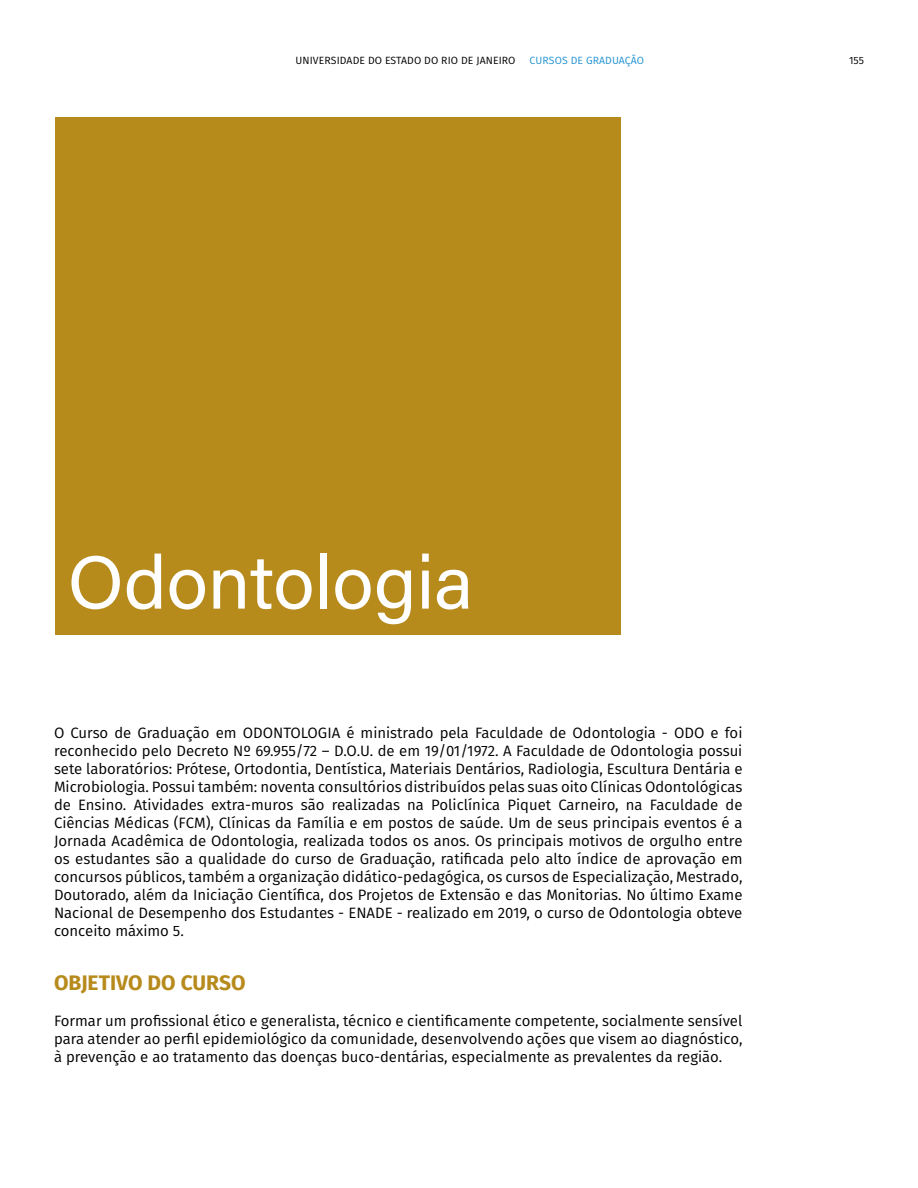
<style>
.page{position:relative;width:918px;height:1188px;background:#fff}
.page>*{position:absolute;margin:0;border:0;box-sizing:border-box;transform-origin:0 0}
.t1{font:75px "Acumin Pro";color:#fff}
.t2{font:700 21px "Fira Sans";color:#b78a1c}
.t3{font:15px/18px "Fira Sans";color:#000;text-align:justify}
.t4{font:10.5px "Fira Sans";letter-spacing:.01em;color:#000}
.t5{font:10.5px "Fira Sans";letter-spacing:.01em;color:#2293d1}
</style>
<div class="page">
<div style="left:56px;top:117px;width:565px;height:517px;background:#b78a1c"></div>
<p class="t4" style="left:296px;top:52px;width:221px">UNIVERSIDADE DO ESTADO DO RIO DE JANEIRO</p>
<p class="t5" style="left:530px;top:52px;width:116px">CURSOS DE GRADUAÇÃO</p>
<p class="t4" style="left:849px;top:52px;width:16px">155</p>
<h1 class="t1" style="left:68px;top:530px;width:408px">Odontologia</h1>
<p class="t3" style="left:54px;top:723px;width:690px">O Curso de Graduação em ODONTOLOGIA é ministrado pela Faculdade de Odontologia - ODO e foi reconhecido pelo Decreto Nº 69.955/72 – D.O.U. de em 19/01/1972. A Faculdade de Odontologia possui sete laboratórios: Prótese, Ortodontia, Dentística, Materiais Dentários, Radiologia, Escultura Dentária e Microbiologia. Possui também: noventa consultórios distribuídos pelas suas oito Clínicas Odontológicas de Ensino. Atividades extra-muros são realizadas na Policlínica Piquet Carneiro, na Faculdade de Ciências Médicas (FCM), Clínicas da Família e em postos de saúde. Um de seus principais eventos é a Jornada Acadêmica de Odontologia, realizada todos os anos. Os principais motivos de orgulho entre os estudantes são a qualidade do curso de Graduação, ratificada pelo alto índice de aprovação em concursos públicos, também a organização didático-pedagógica, os cursos de Especialização, Mestrado, Doutorado, além da Iniciação Científica, dos Projetos de Extensão e das Monitorias. No último Exame Nacional de Desempenho dos Estudantes - ENADE - realizado em 2019, o curso de Odontologia obteve conceito máximo 5.</p>
<h2 class="t2" style="left:54px;top:965px;width:193px">OBJETIVO DO CURSO</h2>
<p class="t3" style="left:54px;top:1011px;width:690px">Formar um profissional ético e generalista, técnico e cientificamente competente, socialmente sensível para atender ao perfil epidemiológico da comunidade, desenvolvendo ações que visem ao diagnóstico, à prevenção e ao tratamento das doenças buco-dentárias, especialmente as prevalentes da região.</p>
</div>
